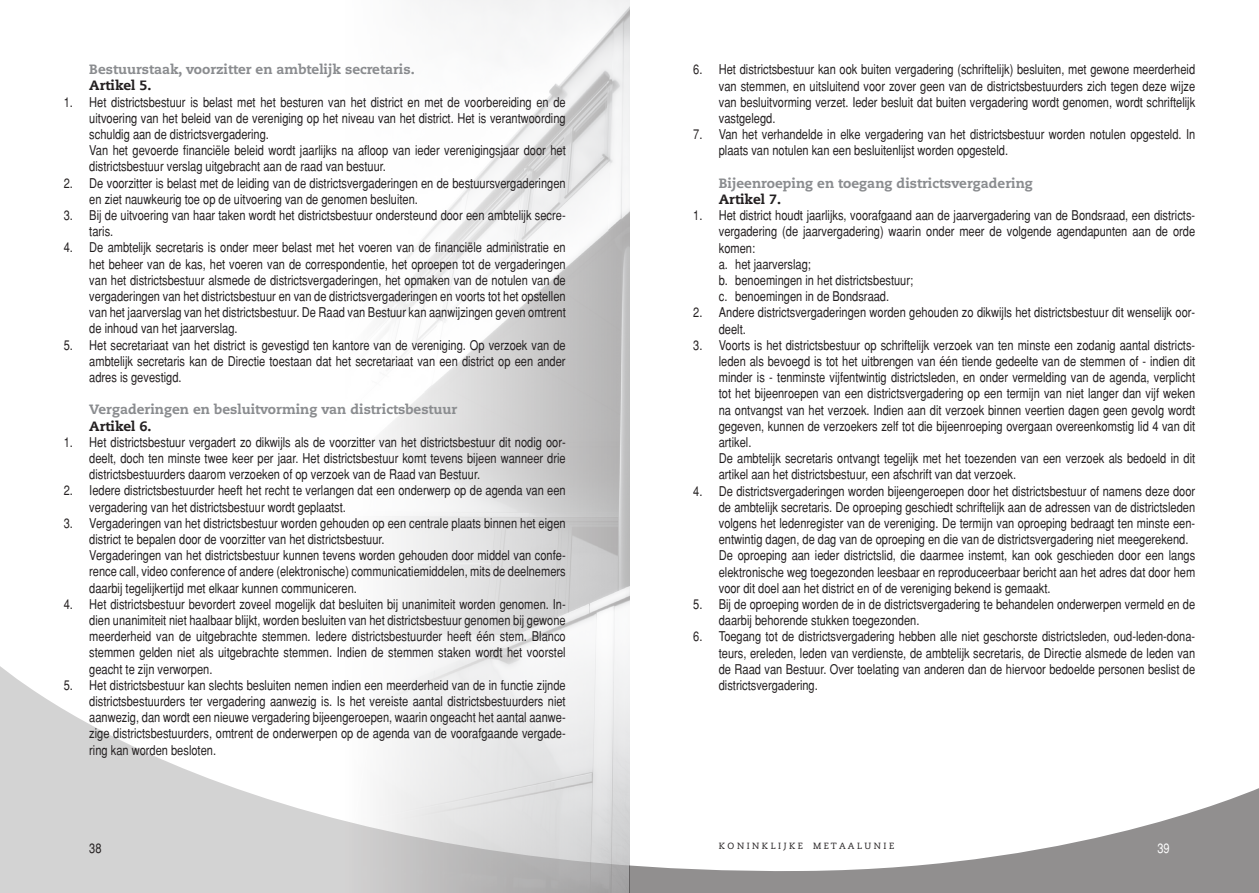
<style>
.page{position:relative;width:1259px;height:893px;background:#fff}
.page>*{position:absolute;margin:0;border:0;box-sizing:border-box;transform-origin:0 0}
.t1{font:condensed 13.5px/16.2px "Helvetica";color:#231f20}
.t2{font:800 13.5px "Caecilia LT Std";color:#8a8c8f}
.t3{font:800 13.5px "Caecilia LT Std";color:#231f20}
.t4{font:condensed 13.5px "Helvetica";color:#fff}
.t5{font:9px "Caecilia LT Std";color:#231f20}
</style>
<div class="page">
<img style="left:379px;top:0;width:250px;height:651px">
<svg style="left:629px;top:652px;width:630px;height:241px"></svg>
<svg style="left:0;top:651px;width:629px;height:242px"></svg>
<p class="t2" style="left:89px;top:61px;width:327px">Bestuurstaak, voorzitter en ambtelijk secretaris.</p>
<p class="t3" style="left:89px;top:77px;width:64px">Artikel 5.</p>
<p class="t1" style="left:89px;top:94px;width:478px;text-indent:-26px">1. Het districtsbestuur is belast met het besturen van het district en met de voorbereiding en de uitvoering van het beleid van de vereniging op het niveau van het district. Het is verantwoording schuldig aan de districtsvergadering.<br>Van het gevoerde financiële beleid wordt jaarlijks na afloop van ieder verenigingsjaar door het districtsbestuur verslag uitgebracht aan de raad van bestuur.</p>
<p class="t1" style="left:89px;top:175px;width:478px;text-indent:-26px">2. De voorzitter is belast met de leiding van de districtsvergaderingen en de bestuursvergaderingen en ziet nauwkeurig toe op de uitvoering van de genomen besluiten.</p>
<p class="t1" style="left:89px;top:207px;width:478px;text-indent:-26px">3. Bij de uitvoering van haar taken wordt het districtsbestuur ondersteund door een ambtelijk secre&shy;taris.</p>
<p class="t1" style="left:89px;top:239px;width:478px;text-align:justify;text-indent:-26px">4. De ambtelijk secretaris is onder meer belast met het voeren van de financiële administratie en het beheer van de kas, het voeren van de correspondentie, het oproepen tot de vergaderingen van het districtsbestuur alsmede de districtsvergaderingen, het opmaken van de notulen van de vergaderingen van het districtsbestuur en van de districtsvergaderingen en voorts tot het opstellen van het jaarverslag van het districtsbestuur. De Raad van Bestuur kan aanwijzingen geven omtrent de inhoud van het jaarverslag.</p>
<p class="t1" style="left:89px;top:337px;width:478px;text-align:justify;text-indent:-26px">5. Het secretariaat van het district is gevestigd ten kantore van de vereniging. Op verzoek van de ambtelijk secretaris kan de Directie toestaan dat het secretariaat van een district op een ander adres is gevestigd.</p>
<p class="t2" style="left:89px;top:401px;width:369px">Vergaderingen en besluitvorming van districtsbestuur</p>
<p class="t3" style="left:89px;top:417px;width:64px">Artikel 6.</p>
<p class="t1" style="left:89px;top:434px;width:478px;text-align:justify;text-indent:-26px">1. Het districtsbestuur vergadert zo dikwijls als de voorzitter van het districtsbestuur dit nodig oor&shy;deelt, doch ten minste twee keer per jaar. Het districtsbestuur komt tevens bijeen wanneer drie districtsbestuurders daarom verzoeken of op verzoek van de Raad van Bestuur.</p>
<p class="t1" style="left:89px;top:482px;width:478px;text-indent:-26px">2. Iedere districtsbestuurder heeft het recht te verlangen dat een onderwerp op de agenda van een vergadering van het districtsbestuur wordt geplaatst.</p>
<p class="t1" style="left:89px;top:515px;width:478px;text-indent:-26px">3. Vergaderingen van het districtsbestuur worden gehouden op een centrale plaats binnen het eigen district te bepalen door de voorzitter van het districtsbestuur.<br>Vergaderingen van het districtsbestuur kunnen tevens worden gehouden door middel van confe&shy;rence call, video conference of andere (elektronische) communicatiemiddelen, mits de deelnemers daarbij tegelijkertijd met elkaar kunnen communiceren.</p>
<p class="t1" style="left:89px;top:596px;width:478px;text-align:justify;text-indent:-26px">4. Het districtsbestuur bevordert zoveel mogelijk dat besluiten bij unanimiteit worden genomen. In&shy;dien unanimiteit niet haalbaar blijkt, worden besluiten van het districtsbestuur genomen bij gewone meerderheid van de uitgebrachte stemmen. Iedere districtsbestuurder heeft één stem. Blanco stemmen gelden niet als uitgebrachte stemmen. Indien de stemmen staken wordt het voorstel geacht te zijn verworpen.</p>
<p class="t1" style="left:89px;top:677px;width:478px;text-align:justify;text-indent:-26px">5. Het districtsbestuur kan slechts besluiten nemen indien een meerderheid van de in functie zijnde districtsbestuurders ter vergadering aanwezig is. Is het vereiste aantal districtsbestuurders niet aanwezig, dan wordt een nieuwe vergadering bijeengeroepen, waarin ongeacht het aantal aanwe&shy;zige districtsbestuurders, omtrent de onderwerpen op de agenda van de voorafgaande vergade&shy;ring kan worden besloten.</p>
<p class="t1" style="left:719px;top:61px;width:478px;text-align:justify;text-indent:-26px">6. Het districtsbestuur kan ook buiten vergadering (schriftelijk) besluiten, met gewone meerderheid van stemmen, en uitsluitend voor zover geen van de districtsbestuurders zich tegen deze wijze van besluitvorming verzet. Ieder besluit dat buiten vergadering wordt genomen, wordt schriftelijk vastgelegd.</p>
<p class="t1" style="left:719px;top:126px;width:478px;text-indent:-26px">7. Van het verhandelde in elke vergadering van het districtsbestuur worden notulen opgesteld. In plaats van notulen kan een besluitenlijst worden opgesteld.</p>
<p class="t2" style="left:719px;top:175px;width:316px">Bijeenroeping en toegang districtsvergadering</p>
<p class="t3" style="left:719px;top:191px;width:64px">Artikel 7.</p>
<p class="t1" style="left:719px;top:207px;width:478px;text-indent:-26px">1. Het district houdt jaarlijks, voorafgaand aan de jaarvergadering van de Bondsraad, een districts&shy;vergadering (de jaarvergadering) waarin onder meer de volgende agendapunten aan de orde komen:<br>a. het jaarverslag;<br>b. benoemingen in het districtsbestuur;<br>c. benoemingen in de Bondsraad.</p>
<p class="t1" style="left:719px;top:304px;width:478px;text-indent:-26px">2. Andere districtsvergaderingen worden gehouden zo dikwijls het districtsbestuur dit wenselijk oor&shy;deelt.</p>
<p class="t1" style="left:719px;top:337px;width:478px;text-indent:-26px">3. Voorts is het districtsbestuur op schriftelijk verzoek van ten minste een zodanig aantal districts&shy;leden als bevoegd is tot het uitbrengen van één tiende gedeelte van de stemmen of - indien dit minder is - tenminste vijfentwintig districtsleden, en onder vermelding van de agenda, verplicht tot het bijeenroepen van een districtsvergadering op een termijn van niet langer dan vijf weken na ontvangst van het verzoek. Indien aan dit verzoek binnen veertien dagen geen gevolg wordt gegeven, kunnen de verzoekers zelf tot die bijeenroeping overgaan overeenkomstig lid 4 van dit artikel.<br>De ambtelijk secretaris ontvangt tegelijk met het toezenden van een verzoek als bedoeld in dit artikel aan het districtsbestuur, een afschrift van dat verzoek.</p>
<p class="t1" style="left:719px;top:483px;width:478px;text-indent:-26px">4. De districtsvergaderingen worden bijeengeroepen door het districtsbestuur of namens deze door de ambtelijk secretaris. De oproeping geschiedt schriftelijk aan de adressen van de districtsleden volgens het ledenregister van de vereniging. De termijn van oproeping bedraagt ten minste een&shy;entwintig dagen, de dag van de oproeping en die van de districtsvergadering niet meegerekend.<br>De oproeping aan ieder districtslid, die daarmee instemt, kan ook geschieden door een langs elektronische weg toegezonden leesbaar en reproduceerbaar bericht aan het adres dat door hem voor dit doel aan het district en of de vereniging bekend is gemaakt.</p>
<p class="t1" style="left:719px;top:596px;width:478px;text-indent:-26px">5. Bij de oproeping worden de in de districtsvergadering te behandelen onderwerpen vermeld en de daarbij behorende stukken toegezonden.</p>
<p class="t1" style="left:719px;top:628px;width:478px;text-align:justify;text-indent:-26px">6. Toegang tot de districtsvergadering hebben alle niet geschorste districtsleden, oud-leden-dona&shy;teurs, ereleden, leden van verdienste, de ambtelijk secretaris, de Directie alsmede de leden van de Raad van Bestuur. Over toelating van anderen dan de hiervoor bedoelde personen beslist de districtsvergadering.</p>
<p class="t5" style="left:719px;top:840px;width:177px">K O N I N K L I J K E M E T A A L U N I E</p>
<p class="t1" style="left:89px;top:839px;width:14px">38</p>
<p class="t4" style="left:1157px;top:840px;width:14px">39</p>
</div>
